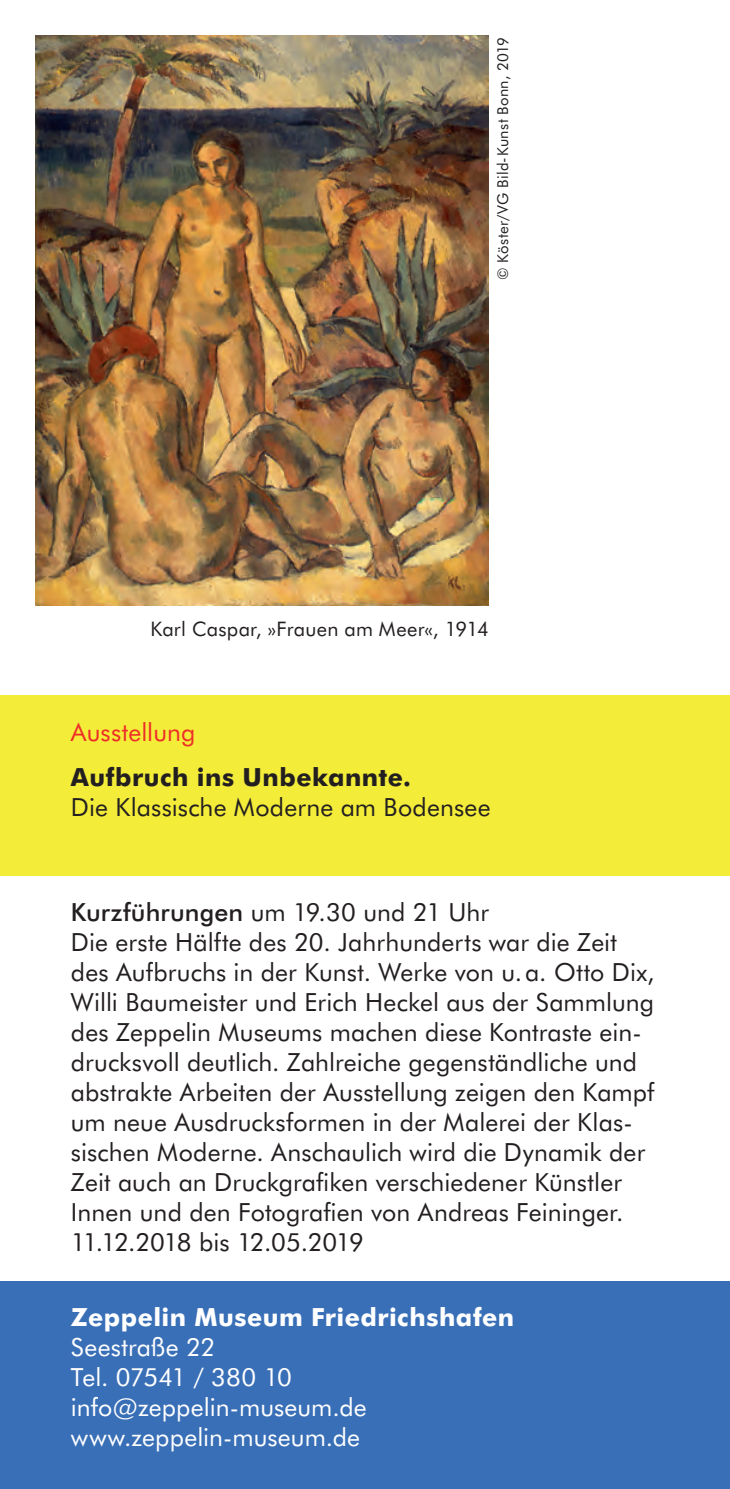
<style>
.page{position:relative;width:730px;height:1489px;background:#fff}
.page>*{position:absolute;margin:0;border:0;box-sizing:border-box;transform-origin:0 0}
._02_Fließtext{font:25px/30px "Futura BT";letter-spacing:.005em;color:#231f20}
._02_Fließtext-2{font:25px "Futura BT";letter-spacing:.005em;color:#fff}
._04_Institution{font:700 25px "Futura BT";letter-spacing:.02em;color:#fff}
._02_Fließtext-3{font:25px "Futura BT";letter-spacing:-.055em;color:#231f20}
._01_Name{font:700 25px "Futura BT";letter-spacing:.02em;color:#231f20}
._02_Fließtext-4{font:25px "Futura BT";letter-spacing:-.035em;color:#fff}
._00_Genre{font:25px "Futura BT";letter-spacing:.005em;color:#ee2d28}
._03_BU{font:20px "Futura BT";letter-spacing:.01em;color:#231f20}
._05{font:15px "Futura BT";letter-spacing:.02em;color:#231f20}
.s1{font-weight:500}
</style>
<div class="page">
<div style="left:0;top:695px;width:730px;height:180px;background:#f3ec39"></div>
<div style="left:0;top:1281px;width:730px;height:207px;background:#396fb7"></div>
<img style="left:35px;top:35px;width:454px;height:570px">
<p class="_05" style="left:494px;top:280px;width:244px;rotate:-90deg">© Köster/VG Bild-Kunst Bonn, 2019</p>
<p class="_03_BU" style="left:150px;top:616px;width:340px">Karl Caspar, »Frauen am Meer«, 1914</p>
<p class="_00_Genre" style="left:71px;top:716px;width:126px">Ausstellung</p>
<p class="_01_Name" style="left:71px;top:761px;width:342px">Aufbruch ins Unbekannte.</p>
<p class="_02_Fließtext" style="left:71px;top:791px;width:421px">Die Klassische Moderne am Bodensee</p>
<p class="_02_Fließtext" style="left:71px;top:896px;width:420px"><span class="s1">Kurzführungen</span> um 19.30 und 21 Uhr</p>
<p class="_02_Fließtext" style="left:71px;top:926px;width:585px">Die erste Hälfte des 20. Jahrhunderts war die Zeit des Aufbruchs in der Kunst. Werke von u.a. Otto Dix, Willi Baumeister und Erich Heckel aus der Sammlung des Zeppelin Museums machen diese Kontraste ein&shy;drucksvoll deutlich. Zahlreiche gegenständliche und abstrakte Arbeiten der Ausstellung zeigen den Kampf um neue Ausdrucksformen in der Malerei der Klas&shy;sischen Moderne. Anschaulich wird die Dynamik der Zeit auch an Druckgrafiken verschiedener Künstler Innen und den Fotografien von Andreas Feininger.</p>
<p class="_02_Fließtext-3" style="left:71px;top:1226px;width:294px">11.12.2018 bis 12.05.2019</p>
<p class="_04_Institution" style="left:71px;top:1301px;width:445px">Zeppelin Museum Friedrichshafen</p>
<p class="_02_Fließtext-2" style="left:71px;top:1331px;width:146px">Seestraße 22</p>
<p class="_02_Fließtext-4" style="left:71px;top:1361px;width:223px">Tel. 07541 / 380 10</p>
<p class="_02_Fließtext-2" style="left:71px;top:1391px;width:297px">info@zeppelin-museum.de</p>
<p class="_02_Fließtext-2" style="left:71px;top:1421px;width:291px">www.zeppelin-museum.de</p>
</div>
